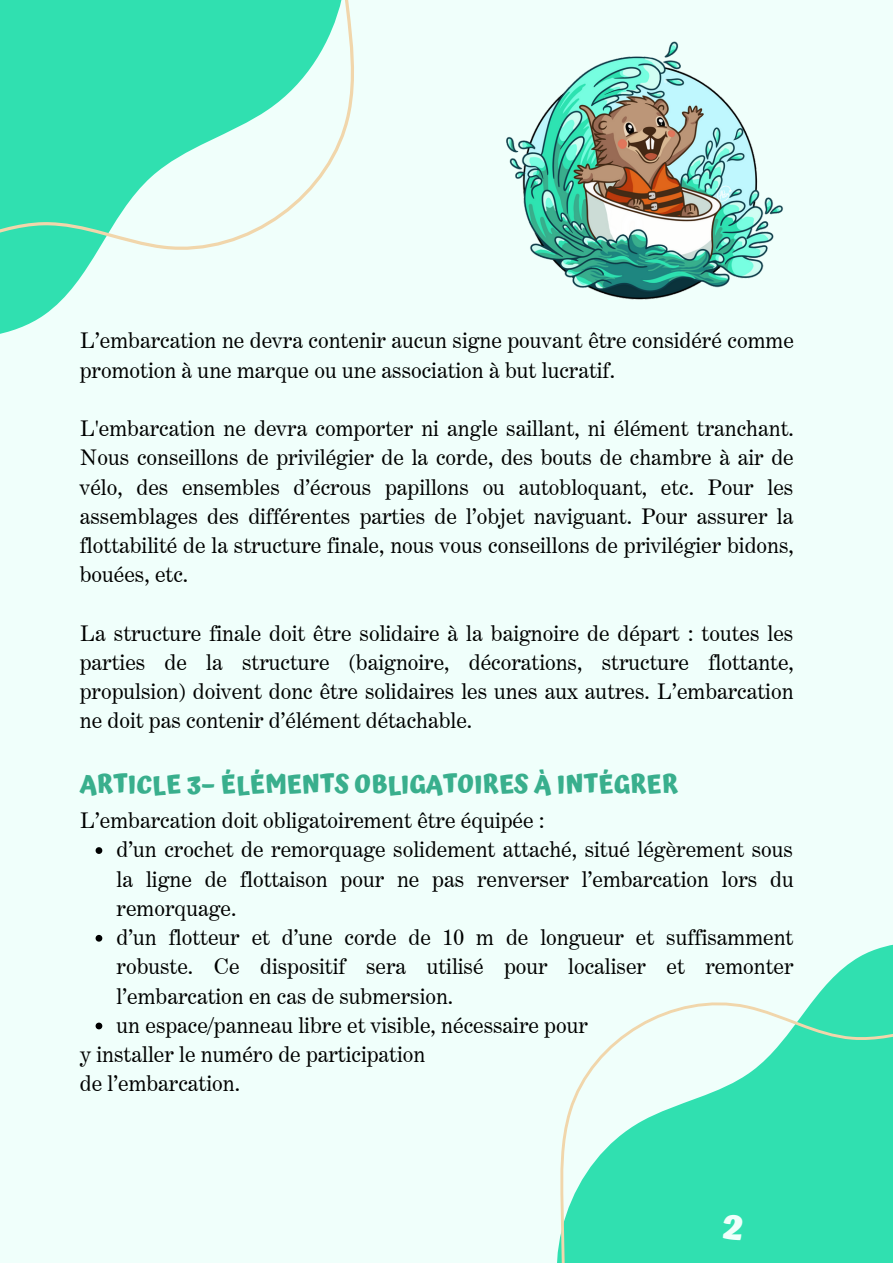
<style>
.page{position:relative;width:893px;height:1264px;background:#fff}
.page>*{position:absolute;margin:0;border:0;box-sizing:border-box;transform-origin:0 0}
.t1{font:700 36.75px "Atma";color:#f0fffb}
.t2{font:700 25.35px "Atma";color:#39af8d}
.t3{font:21.6px/29.2px "Century Expanded BT";color:#000;text-align:justify}
</style>
<div class="page">
<div style="left:0;top:0;width:892px;height:1262px;background:#f0fffb"></div>
<svg style="left:557px;top:945px;width:335px;height:317px"></svg>
<svg style="left:0;top:0;width:354px;height:334px"></svg>
<svg style="left:96px;top:847px;width:6px;height:7px"></svg>
<svg style="left:96px;top:934px;width:6px;height:7px"></svg>
<svg style="left:96px;top:1022px;width:6px;height:7px"></svg>
<img style="left:506px;top:41px;width:277px;height:259px">
<p class="t3" style="left:80px;top:326px;width:715px">L’embarcation ne devra contenir aucun signe pouvant être considéré comme promotion à une marque ou une association à but lucratif.</p>
<p class="t3" style="left:80px;top:413px;width:715px">L'embarcation ne devra comporter ni angle saillant, ni élément tranchant.<br>Nous conseillons de privilégier de la corde, des bouts de chambre à air de vélo, des ensembles d’écrous papillons ou autobloquant, etc. Pour les assemblages des différentes parties de l’objet naviguant. Pour assurer la flottabilité de la structure finale, nous vous conseillons de privilégier bidons, bouées, etc.</p>
<p class="t3" style="left:80px;top:618px;width:715px">La structure finale doit être solidaire à la baignoire de départ : toutes les parties de la structure (baignoire, décorations, structure flottante, propulsion) doivent donc être solidaires les unes aux autres. L’embarcation ne doit pas contenir d’élément détachable.</p>
<p class="t2" style="left:80px;top:769px;width:599px">ARTICLE 3– ÉLÉMENTS OBLIGATOIRES À INTÉGRER</p>
<p class="t3" style="left:80px;top:805px;width:466px">L’embarcation doit obligatoirement être équipée :</p>
<p class="t3" style="left:117px;top:834px;width:678px">d’un crochet de remorquage solidement attaché, situé légèrement sous la ligne de flottaison pour ne pas renverser l’embarcation lors du remorquage.</p>
<p class="t3" style="left:117px;top:922px;width:678px">d’un flotteur et d’une corde de 10 m de longueur et suffisamment robuste. Ce dispositif sera utilisé pour localiser et remonter l’embarcation en cas de submersion.</p>
<p class="t3" style="left:117px;top:1010px;width:473px">un espace/panneau libre et visible, nécessaire pour</p>
<p class="t3" style="left:80px;top:1039px;width:347px">y installer le numéro de participation</p>
<p class="t3" style="left:80px;top:1068px;width:162px">de l’embarcation.</p>
<p class="t1" style="left:723px;top:1204px;width:22px">2</p>
</div>
